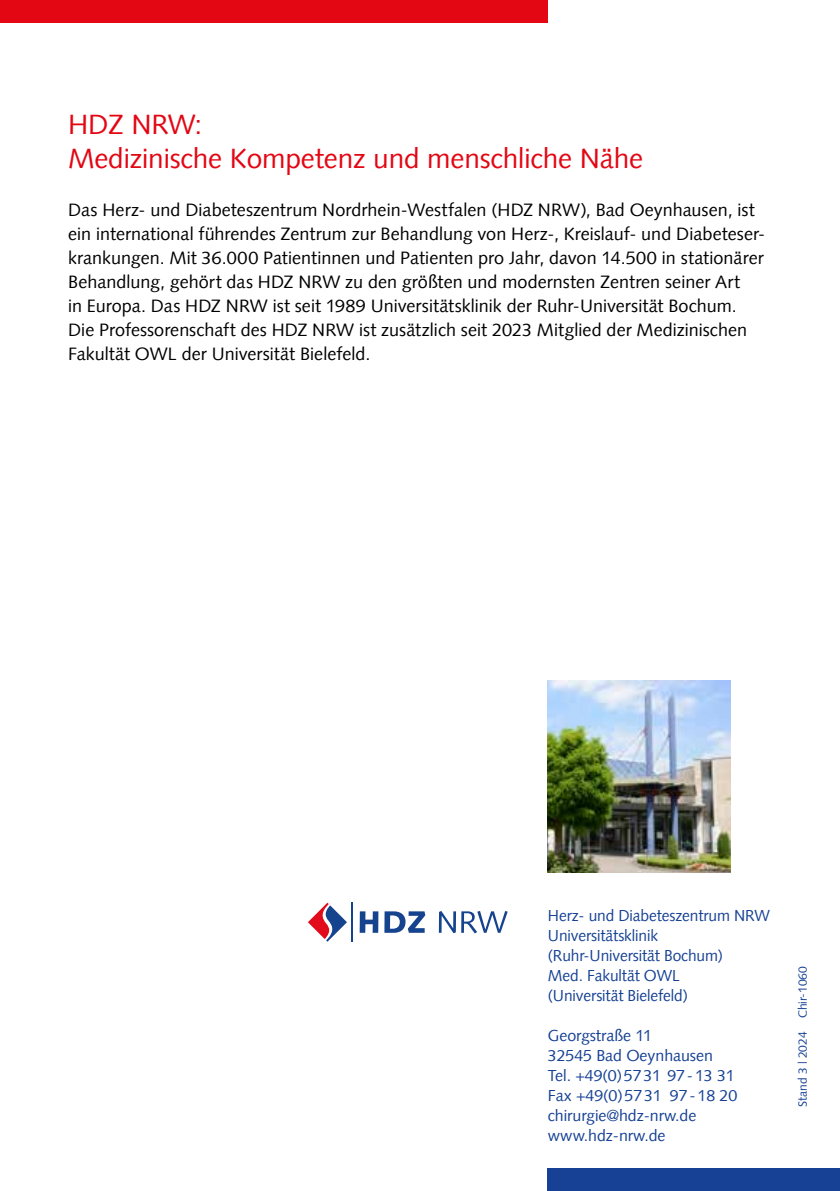
<style>
.page{position:relative;width:840px;height:1191px;background:#fff}
.page>*{position:absolute;margin:0;border:0;box-sizing:border-box;transform-origin:0 0}
.t1{font:28px/33.6px "Syntax";letter-spacing:-.005em;color:#e30613}
.t2{font:18px/24px "Syntax";color:#000}
.t3{font:16px/20px "Syntax";letter-spacing:-.005em;color:#164194}
.t4{font:12px "Syntax";color:#164194}
</style>
<div class="page">
<div style="left:0;top:0;width:547px;height:23px;background:#e30613"></div>
<img style="left:547px;top:680px;width:183px;height:193px">
<div style="left:547px;top:1168px;width:292px;height:23px;background:#164194"></div>
<svg style="left:359px;top:911px;width:19px;height:21px"></svg>
<svg style="left:384px;top:911px;width:41px;height:21px"></svg>
<svg style="left:438px;top:911px;width:69px;height:22px"></svg>
<hr style="left:351px;top:902px;width:1px;height:39px;background:#16438d">
<svg style="left:308px;top:902px;width:39px;height:39px"></svg>
<h1 class="t1" style="left:68px;top:108px;width:576px">HDZ NRW:<br>Medizinische Kompetenz und menschliche Nähe</h1>
<p class="t2" style="left:68px;top:198px;width:698px">Das Herz- und Diabeteszentrum Nordrhein-Westfalen (HDZ NRW), Bad Oeynhausen, ist ein international führendes Zentrum zur Behandlung von Herz-, Kreislauf- und Diabeteser&shy;krankungen. Mit 36.000 Patientinnen und Patienten pro Jahr, davon 14.500 in stationärer Behandlung, gehört das HDZ NRW zu den größten und modernsten Zentren seiner Art<br>in Europa. Das HDZ NRW ist seit 1989 Universitätsklinik der Ruhr-Universität Bochum.<br>Die Professorenschaft des HDZ NRW ist zusätzlich seit 2023 Mitglied der Medizinischen Fakultät OWL der Universität Bielefeld.</p>
<p class="t3" style="left:547px;top:905px;width:223px">Herz- und Diabeteszentrum NRW<br>Universitätsklinik (Ruhr-Universität Bochum)<br>Med. Fakultät OWL<br>(Universität Bielefeld)</p>
<p class="t3" style="left:547px;top:1025px;width:191px">Georgstraße 11<br>32545 Bad Oeynhausen<br>Tel. +49(0)5731 97-13 31<br>Fax +49(0)5731 97-18 20 chirurgie@hdz-nrw.de www.hdz-nrw.de</p>
<p class="t4" style="left:795px;top:1107px;width:142px;rotate:-90deg">Stand 3 | 2024 Chir-1060</p>
</div>
